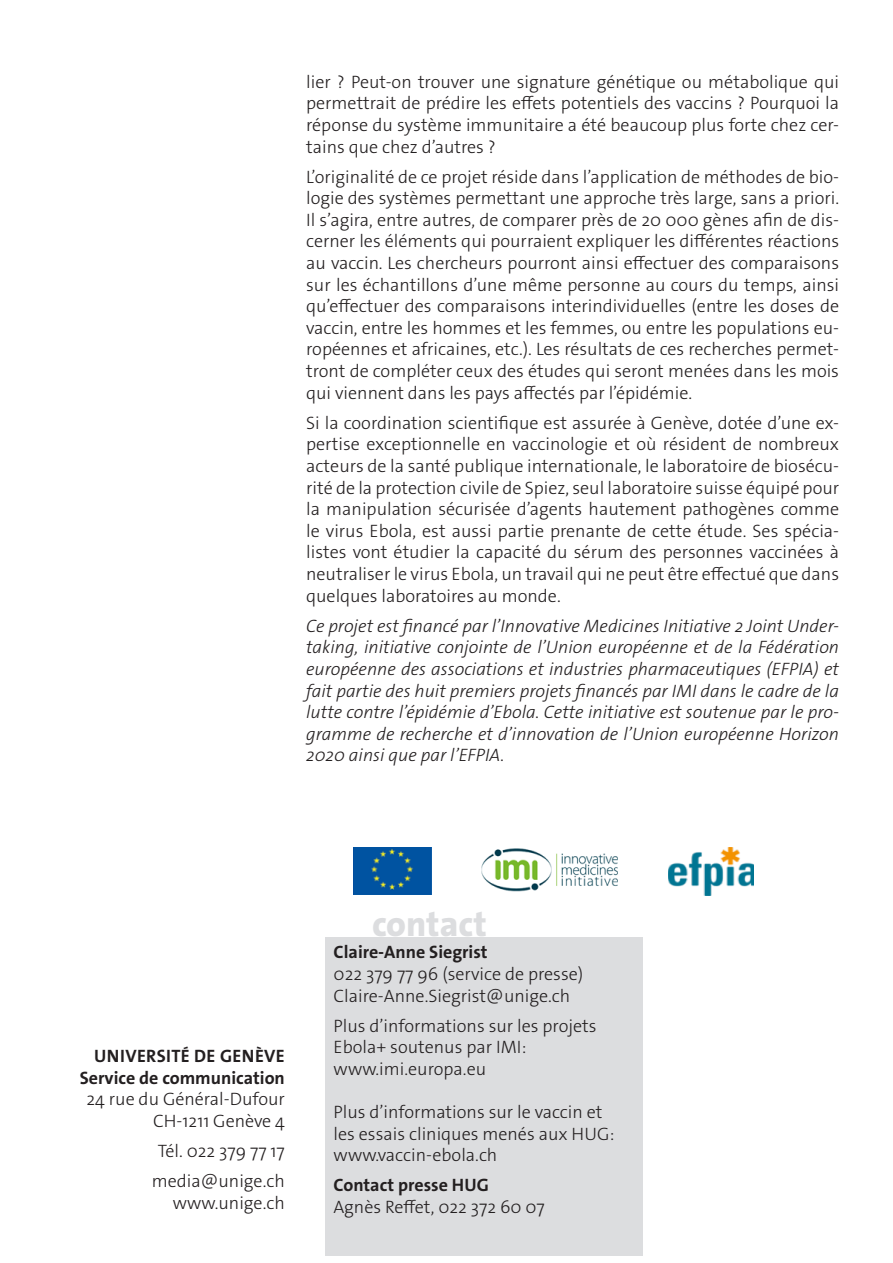
<style>
.page{position:relative;width:893px;height:1263px;background:#fff}
.page>*{position:absolute;margin:0;border:0;box-sizing:border-box;transform-origin:0 0}
._4__texte_courant{font:800 35.7px "The Sans Os F";color:#dcdddf}
._4__texte_courant-2{font:300 18px/21.6px "The Sans Os F";color:#231f20}
._4__texte_courant-3{font:italic 300 18px/21.6px "The Sans Os F";color:#231f20;text-align:justify}
.texte_courant{font:300 18px/21.6px "The Sans Os F";color:#231f20;text-align:right}
.texte_courant-2{font:700 18px "The Sans Os F";letter-spacing:.02em;color:#231f20}
.s1{font-weight:700}
</style>
<div class="page">
<div style="left:325px;top:936px;width:317px;height:319px;background:#dcdddf"></div>
<img style="left:353px;top:848px;width:79px;height:46px">
<img style="left:481px;top:848px;width:137px;height:44px">
<img style="left:669px;top:847px;width:85px;height:49px">
<p class="_4__texte_courant-2" style="left:306px;top:71px;width:534px;text-align:justify">lier ? Peut-on trouver une signature génétique ou métabolique qui permettrait de prédire les effets potentiels des vaccins ? Pourquoi la réponse du système immunitaire a été beaucoup plus forte chez cer&shy;tains que chez d’autres ?</p>
<p class="_4__texte_courant-2" style="left:306px;top:166px;width:534px;text-align:justify">L’originalité de ce projet réside dans l’application de méthodes de bio&shy;logie des systèmes permettant une approche très large, sans a priori.<br>Il s’agira, entre autres, de comparer près de 20 000 gènes afin de dis&shy;cerner les éléments qui pourraient expliquer les différentes réactions au vaccin. Les chercheurs pourront ainsi effectuer des comparaisons sur les échantillons d’une même personne au cours du temps, ainsi qu’effectuer des comparaisons interindividuelles (entre les doses de vaccin, entre les hommes et les femmes, ou entre les populations eu&shy;ropéennes et africaines, etc.). Les résultats de ces recherches permet&shy;tront de compléter ceux des études qui seront menées dans les mois qui viennent dans les pays affectés par l’épidémie.</p>
<p class="_4__texte_courant-2" style="left:306px;top:412px;width:534px;text-align:justify">Si la coordination scientifique est assurée à Genève, dotée d’une ex&shy;pertise exceptionnelle en vaccinologie et où résident de nombreux acteurs de la santé publique internationale, le laboratoire de biosécu&shy;rité de la protection civile de Spiez, seul laboratoire suisse équipé pour la manipulation sécurisée d’agents hautement pathogènes comme le virus Ebola, est aussi partie prenante de cette étude. Ses spécia&shy;listes vont étudier la capacité du sérum des personnes vaccinées à neutraliser le virus Ebola, un travail qui ne peut être effectué que dans quelques laboratoires au monde.</p>
<p class="_4__texte_courant-3" style="left:306px;top:615px;width:534px">Ce projet est financé par l’Innovative Medicines Initiative 2 Joint Under&shy;taking, initiative conjointe de l’Union européenne et de la Fédération européenne des associations et industries pharmaceutiques (EFPIA) et fait partie des huit premiers projets financés par IMI dans le cadre de la lutte contre l’épidémie d’Ebola. Cette initiative est soutenue par le pro&shy;gramme de recherche et d’innovation de l’Union européenne Horizon 2020 ainsi que par l’EFPIA.</p>
<p class="texte_courant-2" style="left:94px;top:1044px;width:192px">UNIVERSITÉ DE GENÈVE</p>
<p class="texte_courant" style="left:80px;top:1067px;width:207px"><span class="s1">Service de communication<br></span>24 rue du Général-Dufour<br>CH-1211 Genève 4</p>
<p class="texte_courant" style="left:158px;top:1140px;width:129px">Tél. 022 379 77 17</p>
<p class="texte_courant" style="left:152px;top:1170px;width:135px">media@unige.ch www.unige.ch</p>
<p class="_4__texte_courant" style="left:372px;top:901px;width:116px">contact</p>
<p class="_4__texte_courant-2" style="left:334px;top:942px;width:251px"><span class="s1">Claire-Anne Siegrist<br></span>022 379 77 96 (service de presse)<br>Claire-Anne.Siegrist@unige.ch</p>
<p class="_4__texte_courant-2" style="left:334px;top:1015px;width:264px">Plus d’informations sur les projets<br>Ebola+ soutenus par IMI: www.imi.europa.eu</p>
<p class="_4__texte_courant-2" style="left:334px;top:1101px;width:282px">Plus d’informations sur le vaccin et les essais cliniques menés aux HUG: www.vaccin-ebola.ch</p>
<p class="_4__texte_courant-2" style="left:334px;top:1175px;width:213px"><span class="s1">Contact presse HUG<br></span>Agnès Reffet, 022 372 60 07</p>
</div>
